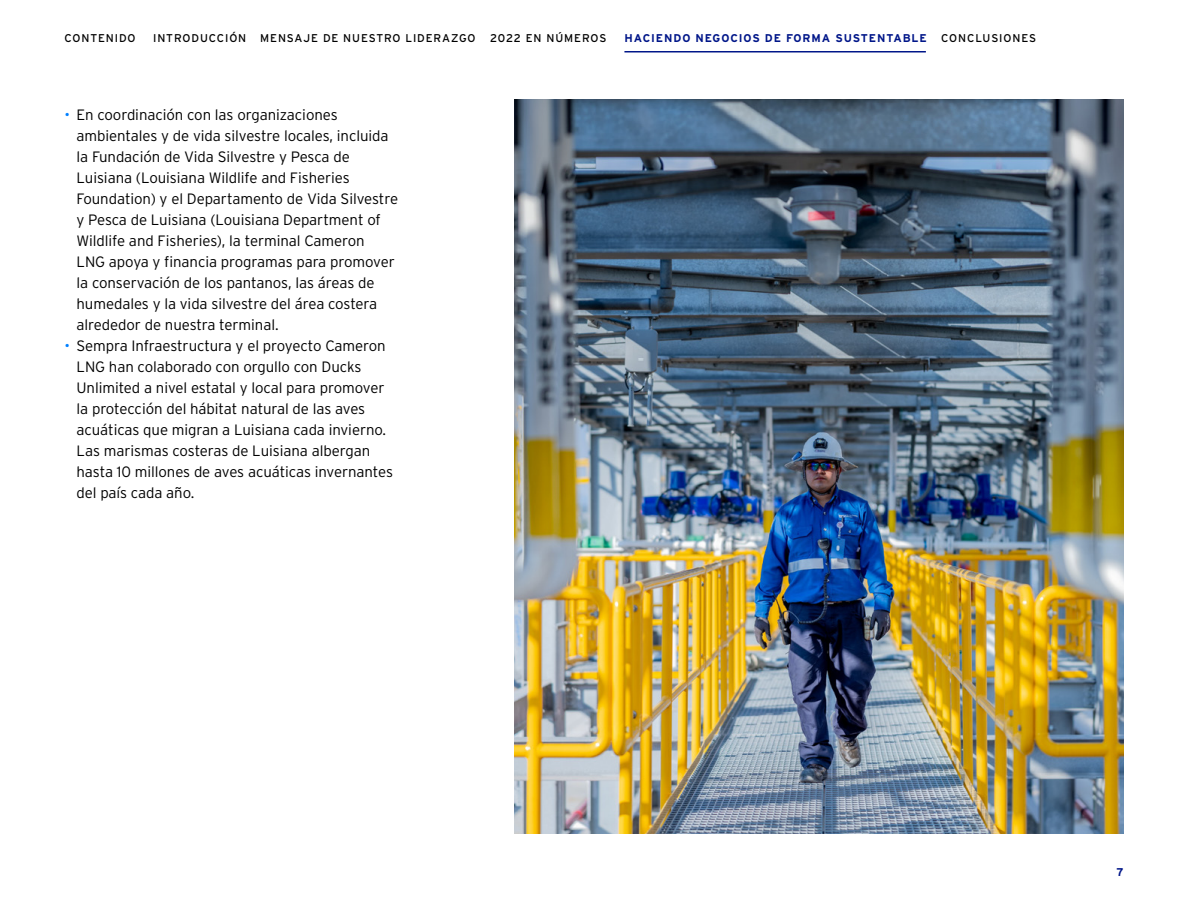
<style>
.page{position:relative;width:1188px;height:918px;background:#fff}
.page>*{position:absolute;margin:0;border:0;box-sizing:border-box;transform-origin:0 0}
.t1{font:300 15px/21px "Interstate";letter-spacing:-.005em;color:#000}
.t2{font:11.25px "Interstate";letter-spacing:.08em;color:#000}
.t3{font:700 11.25px "Interstate";letter-spacing:.08em;color:#001689}
.s1{color:#0080ff}
</style>
<div class="page">
<img style="left:514px;top:99px;width:610px;height:735px">
<hr style="left:624px;top:51px;width:302px;height:2px;background:#001689">
<p class="t2" style="left:64px;top:32px;width:73px">CONTENIDO</p>
<p class="t2" style="left:153px;top:32px;width:324px">INTRODUCCIÓN MENSAJE DE NUESTRO LIDERAZGO</p>
<p class="t2" style="left:490px;top:32px;width:118px">2022 EN NÚMEROS</p>
<p class="t3" style="left:624px;top:32px;width:304px">HACIENDO NEGOCIOS DE FORMA SUSTENTABLE</p>
<p class="t2" style="left:941px;top:32px;width:96px">CONCLUSIONES</p>
<p class="t1" style="left:76px;top:104px;width:323px;text-indent:-12px"><span class="s1">•</span> En coordinación con las organizaciones ambientales y de vida silvestre locales, incluida la Fundación de Vida Silvestre y Pesca de Luisiana (Louisiana Wildlife and Fisheries Foundation) y el Departamento de Vida Silvestre y Pesca de Luisiana (Louisiana Department of Wildlife and Fisheries), la terminal Cameron<br>LNG apoya y financia programas para promover la conservación de los pantanos, las áreas de humedales y la vida silvestre del área costera alrededor de nuestra terminal.</p>
<p class="t1" style="left:76px;top:335px;width:318px;text-indent:-12px"><span class="s1">•</span> Sempra Infraestructura y el proyecto Cameron LNG han colaborado con orgullo con Ducks Unlimited a nivel estatal y local para promover la protección del hábitat natural de las aves acuáticas que migran a Luisiana cada invierno.<br>Las marismas costeras de Luisiana albergan hasta 10 millones de aves acuáticas invernantes del país cada año.</p>
<p class="t3" style="left:1116px;top:866px;width:9px">7</p>
</div>
